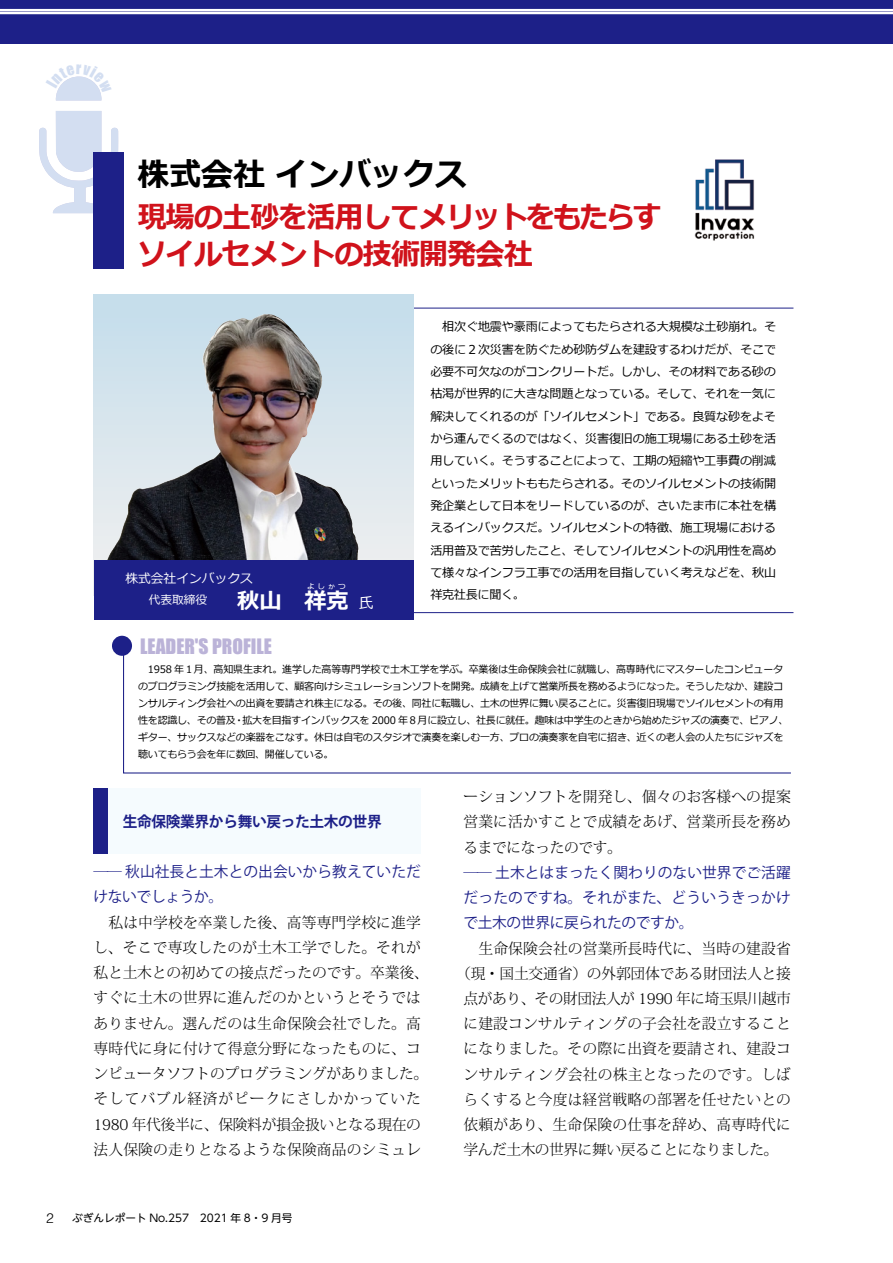
<style>
.page{position:relative;width:893px;height:1263px;background:#fff}
.page>*{position:absolute;margin:0;border:0;box-sizing:border-box;transform-origin:0 0}
.t1{font:700 31.95px "Meiryo";color:#000}
.t2{font:700 29.7px/37.2px "Meiryo";letter-spacing:-.025em;color:#d0121b}
.t3{font:700 22.35px "Meiryo";color:#fff}
.t4{font:19.5px "Impact";color:#bbb3d8}
.t5{font:300 14.85px/25.2px "Koz Min Pr 6 N";letter-spacing:.01em;color:#000}
.t6{font:14.85px/25.2px "Koz Go Pr 6 N";letter-spacing:.005em;color:#1d2088}
.t7{font:700 14.85px "Koz Go Pr 6 N";letter-spacing:-.025em;color:#1d2088}
.t8{font:300 13.8px "Helvetica LT Std";color:#000}
.t9{font:12.75px "Meiryo";color:#fff}
.t10{font:12.15px/22.4px "Meiryo";letter-spacing:-.015em;color:#000;text-align:justify}
.t11{font:11.7px "Meiryo";color:#fff}
.t12{font:10.65px "UD Shin Go NT Pro";color:#000}
.t13{font:10.35px/17px "Meiryo";letter-spacing:-.025em;color:#000}
.t14{font:700 7.5px "Meiryo";color:#fff}
.s1{font-weight:400;font-size:14.85px}
</style>
<div class="page">
<div style="left:0;top:0;width:893px;height:44px;background:#1d2088"></div>
<hr style="left:0;top:9px;width:893px;height:1px;background:#fff">
<hr style="left:0;top:12px;width:893px;height:1px;background:#fff">
<hr style="left:0;top:10px;width:893px;height:1px;background:#fff">
<hr style="left:0;top:13px;width:893px;height:1px;background:#fff">
<div style="left:108px;top:788px;width:313px;height:66px;background:#f5fbfe"></div>
<div style="left:94px;top:788px;width:14px;height:66px;background:#1d2088"></div>
<div style="left:94px;top:152px;width:30px;height:117px;background:#1d2088"></div>
<div style="left:112px;top:636px;width:20px;height:20px;background:#1d2088;border-radius:50%"></div>
<svg style="left:122px;top:638px;width:669px;height:136px"></svg>
<hr style="left:406px;top:308px;width:387px;height:1px;background:#1d2088">
<hr style="left:406px;top:612px;width:387px;height:1px;background:#1d2088">
<svg style="left:94px;top:294px;width:320px;height:266px;background:#a7acb0"></svg>
<img style="left:206px;top:314px;width:63px;height:34px">
<div style="left:94px;top:560px;width:320px;height:60px;background:#1d2088"></div>
<img style="left:694px;top:159px;width:61px;height:82px">
<svg style="left:39px;top:76px;width:79px;height:137px"></svg>
<h1 class="t1" style="left:137px;top:152px;width:331px">株式会社 インバックス</h1>
<h2 class="t2" style="left:138px;top:200px;width:526px">現場の土砂を活用してメリットをもたらすソイルセメントの技術開発会社</h2>
<p class="t9" style="left:125px;top:570px;width:129px">株式会社インバックス</p>
<p class="t11" style="left:149px;top:592px;width:60px">代表取締役</p>
<p class="t14" style="left:307px;top:581px;width:40px">よしかつ</p>
<h3 class="t3" style="left:237px;top:585px;width:138px">秋山　祥克 <span class="s1">氏</span></h3>
<h3 class="t4" style="left:140px;top:631px;width:133px">LEADER'S PROFILE</h3>
<p class="t10" style="left:430px;top:316px;width:347px">　相次ぐ地震や豪雨によってもたらされる大規模な土砂崩れ。その後に２次災害を防ぐため砂防ダムを建設するわけだが、そこで必要不可欠なのがコンクリートだ。しかし、その材料である砂の枯渇が世界的に大きな問題となっている。そして、それを一気に解決してくれるのが「ソイルセメント」である。良質な砂をよそから運んでくるのではなく、災害復旧の施工現場にある土砂を活用していく。そうすることによって、工期の短縮や工事費の削減といったメリットももたらされる。そのソイルセメントの技術開発企業として日本をリードしているのが、さいたま市に本社を構えるインバックスだ。ソイルセメントの特徴、施工現場における活用普及で苦労したこと、そしてソイルセメントの汎用性を高めて様々なインフラ工事での活用を目指していく考えなどを、秋山祥克社長に聞く。</p>
<p class="t13" style="left:138px;top:661px;width:652px">　1958 年１月、高知県生まれ。進学した高等専門学校で土木工学を学ぶ。卒業後は生命保険会社に就職し、高専時代にマスターしたコンピュータのプログラミング技能を活用して、顧客向けシミュレーションソフトを開発。成績を上げて営業所長を務めるようになった。そうしたなか、建設コンサルティング会社への出資を要請され株主になる。その後、同社に転職し、土木の世界に舞い戻ることに。災害復旧現場でソイルセメントの有用性を認識し、その普及・拡大を目指すインバックスを 2000 年８月に設立し、社長に就任。趣味は中学生のときから始めたジャズの演奏で、ピアノ、ギター、サックスなどの楽器をこなす。休日は自宅のスタジオで演奏を楽しむ一方、プロの演奏家を自宅に招き、近くの老人会の人たちにジャズを聴いてもらう会を年に数回、開催している。</p>
<p class="t7" style="left:108px;top:813px;width:275px">　生命保険業界から舞い戻った土木の世界</p>
<p class="t6" style="left:94px;top:859px;width:329px">── 秋山社長と土木との出会いから教えていただけないでしょうか。</p>
<p class="t5" style="left:94px;top:910px;width:336px">　私は中学校を卒業した後、高等専門学校に進学し、そこで専攻したのが土木工学でした。それが私と土木との初めての接点だったのです。卒業後、すぐに土木の世界に進んだのかというとそうではありません。選んだのは生命保険会社でした。高専時代に身に付けて得意分野になったものに、コンピュータソフトのプログラミングがありました。そしてバブル経済がピークにさしかかっていた<br>1980 年代後半に、保険料が損金扱いとなる現在の法人保険の走りとなるような保険商品のシミュレ</p>
<p class="t8" style="left:46px;top:1209px;width:9px">2</p>
<p class="t12" style="left:72px;top:1210px;width:222px">ぶぎんレポート No.257　2021 年 8・9 月号</p>
<p class="t5" style="left:463px;top:784px;width:329px;text-align:justify">ーションソフトを開発し、個々のお客様への提案営業に活かすことで成績をあげ、営業所長を務めるまでになったのです。</p>
<p class="t6" style="left:463px;top:860px;width:329px;text-align:justify">── 土木とはまったく関わりのない世界でご活躍だったのですね。それがまた、どういうきっかけで土木の世界に戻られたのですか。</p>
<p class="t5" style="left:456px;top:936px;width:336px;text-align:center">　生命保険会社の営業所長時代に、当時の建設省（現・国土交通省）の外郭団体である財団法人と接点があり、その財団法人が 1990 年に埼玉県川越市に建設コンサルティングの子会社を設立することになりました。その際に出資を要請され、建設コンサルティング会社の株主となったのです。しばらくすると今度は経営戦略の部署を任せたいとの依頼があり、生命保険の仕事を辞め、高専時代に学んだ土木の世界に舞い戻ることになりました。</p>
</div>
